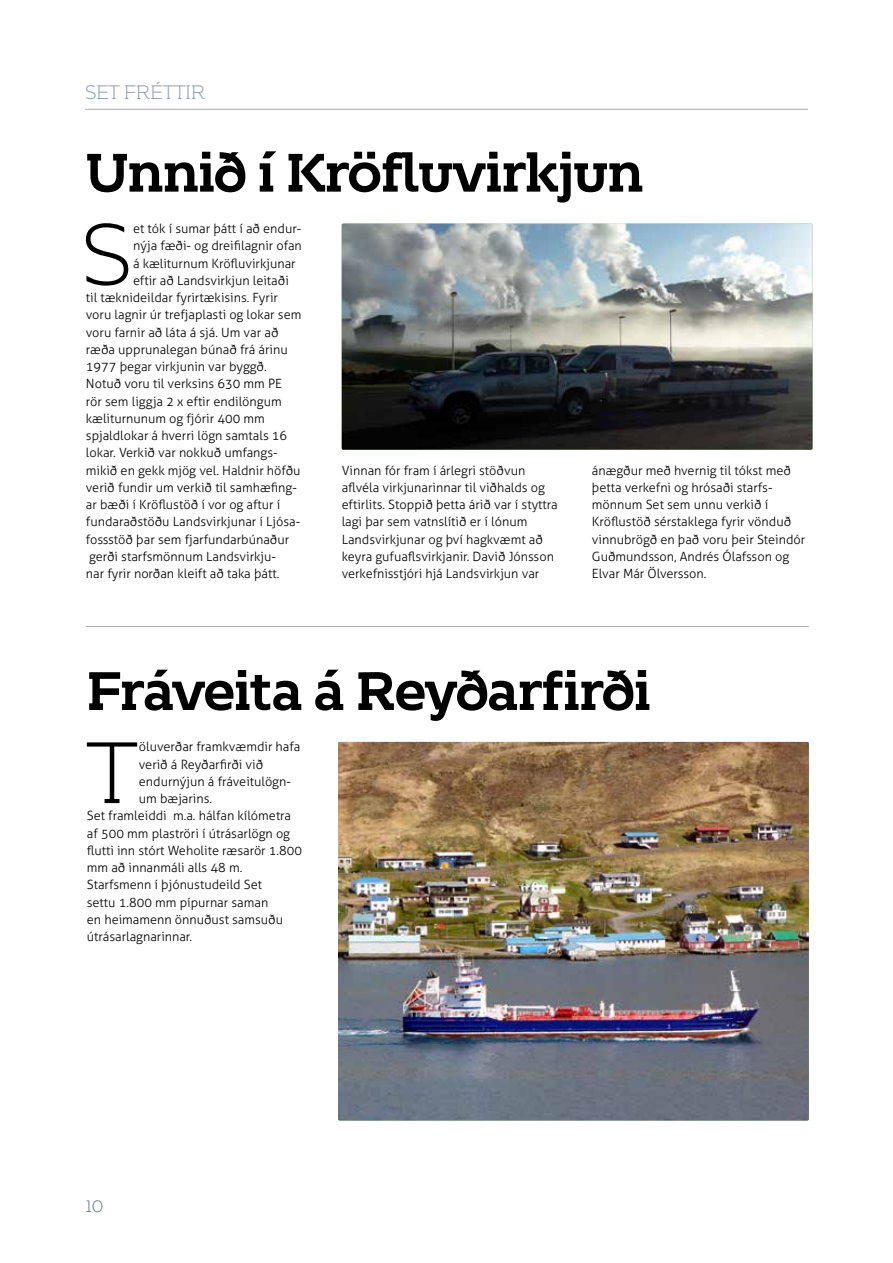
<style>
.page{position:relative;width:893px;height:1263px;background:#fff}
.page>*{position:absolute;margin:0;border:0;box-sizing:border-box;transform-origin:0 0}
.t1{font:300 86.85px "Kontrapunkt Bob";color:#000}
.t2{font:700 54px "Kontrapunkt Bob";letter-spacing:-.04em;color:#000}
.t3{font:300 19.5px "Kontrapunkt Bob";letter-spacing:-.05em;color:#8b9faa}
.t4{font:300 16.5px "Kontrapunkt Bob";color:#5f7783}
.t5{font:300 12.75px/17.2px "Aller";color:#000}
</style>
<div class="page">
<hr style="left:85px;top:109px;width:723px;height:1px;background:#a7a9ac">
<img style="left:342px;top:224px;width:470px;height:226px">
<hr style="left:86px;top:626px;width:723px;height:1px;background:#a7a9ac">
<img style="left:338px;top:742px;width:471px;height:378px">
<h3 class="t3" style="left:85px;top:82px;width:122px">SET FRÉTTIR</h3>
<h2 class="t2" style="left:85px;top:142px;width:561px">Unnið í Kröfluvirkjun</h2>
<h1 class="t1" style="left:81px;top:208px;width:53px">S</h1>
<p class="t5" style="left:133px;top:220px;width:170px">et tók í sumar þátt í að endur-</p>
<p class="t5" style="left:133px;top:237px;width:170px">nýja fæði- og dreifilagnir ofan</p>
<p class="t5" style="left:133px;top:254px;width:164px">á kæliturnum Kröfluvirkjunar</p>
<p class="t5" style="left:133px;top:272px;width:157px">eftir að Landsvirkjun leitaði</p>
<p class="t5" style="left:86px;top:289px;width:194px">til tæknideildar fyrirtækisins. Fyrir</p>
<p class="t5" style="left:86px;top:306px;width:217px">voru lagnir úr trefjaplasti og lokar sem</p>
<p class="t5" style="left:86px;top:323px;width:194px">voru farnir að láta á sjá. Um var að</p>
<p class="t5" style="left:86px;top:341px;width:203px">ræða upprunalegan búnað frá árinu</p>
<p class="t5" style="left:86px;top:358px;width:182px">1977 þegar virkjunin var byggð.</p>
<p class="t5" style="left:86px;top:375px;width:198px">Notuð voru til verksins 630 mm PE</p>
<p class="t5" style="left:86px;top:392px;width:197px">rör sem liggja 2 x eftir endilöngum</p>
<p class="t5" style="left:86px;top:410px;width:180px">kæliturnunum og fjórir 400 mm</p>
<p class="t5" style="left:86px;top:427px;width:203px">spjaldlokar á hverri lögn samtals 16</p>
<p class="t5" style="left:86px;top:444px;width:193px">lokar. Verkið var nokkuð umfangs-</p>
<p class="t5" style="left:86px;top:461px;width:216px">mikið en gekk mjög vel. Haldnir höfðu</p>
<p class="t5" style="left:86px;top:479px;width:212px">verið fundir um verkið til samhæfing-</p>
<p class="t5" style="left:86px;top:496px;width:196px">ar bæði í Kröflustöð í vor og aftur í</p>
<p class="t5" style="left:86px;top:513px;width:216px">fundaraðstöðu Landsvirkjunar í Ljósa-</p>
<p class="t5" style="left:86px;top:530px;width:205px">fossstöð þar sem fjarfundarbúnaður</p>
<p class="t5" style="left:89px;top:548px;width:188px">gerði starfsmönnum Landsvirkju-</p>
<p class="t5" style="left:86px;top:565px;width:195px">nar fyrir norðan kleift að taka þátt.</p>
<p class="t5" style="left:342px;top:461px;width:218px">Vinnan fór fram í árlegri stöðvun aflvéla virkjunarinnar til viðhalds og eftirlits. Stoppið þetta árið var í styttra lagi þar sem vatnslítið er í lónum Landsvirkjunar og því hagkvæmt að keyra gufuaflsvirkjanir. Davið Jónsson verkefnisstjóri hjá Landsvirkjun var</p>
<p class="t5" style="left:592px;top:461px;width:215px">ánægður með hvernig til tókst með þetta verkefni og hrósaði starfs&shy;mönnum Set sem unnu verkið í<br>Kröflustöð sérstaklega fyrir vönduð vinnubrögð en það voru þeir Steindór<br>Guðmundsson, Andrés Ólafsson og<br>Elvar Már Ölversson.</p>
<h2 class="t2" style="left:86px;top:660px;width:567px">Fráveita á Reyðarfirði</h2>
<h1 class="t1" style="left:85px;top:727px;width:55px">T</h1>
<p class="t5" style="left:139px;top:738px;width:163px">öluverðar framkvæmdir hafa</p>
<p class="t5" style="left:139px;top:755px;width:126px">verið á Reyðarfirði við</p>
<p class="t5" style="left:139px;top:773px;width:153px">endurnýjun á fráveitulögn-</p>
<p class="t5" style="left:139px;top:790px;width:75px">um bæjarins.</p>
<p class="t5" style="left:87px;top:807px;width:206px">Set framleiddi m.a. hálfan kílómetra</p>
<p class="t5" style="left:87px;top:824px;width:205px">af 500 mm plaströri í útrásarlögn og</p>
<p class="t5" style="left:87px;top:842px;width:217px">flutti inn stórt Weholite ræsarör 1.800</p>
<p class="t5" style="left:87px;top:859px;width:157px">mm að innanmáli alls 48 m.</p>
<p class="t5" style="left:87px;top:876px;width:177px">Starfsmenn í þjónustudeild Set</p>
<p class="t5" style="left:87px;top:893px;width:183px">settu 1.800 mm pípurnar saman</p>
<p class="t5" style="left:87px;top:911px;width:198px">en heimamenn önnuðust samsuðu</p>
<p class="t5" style="left:87px;top:928px;width:107px">útrásarlagnarinnar.</p>
<p class="t4" style="left:85px;top:1198px;width:20px">10</p>
</div>
